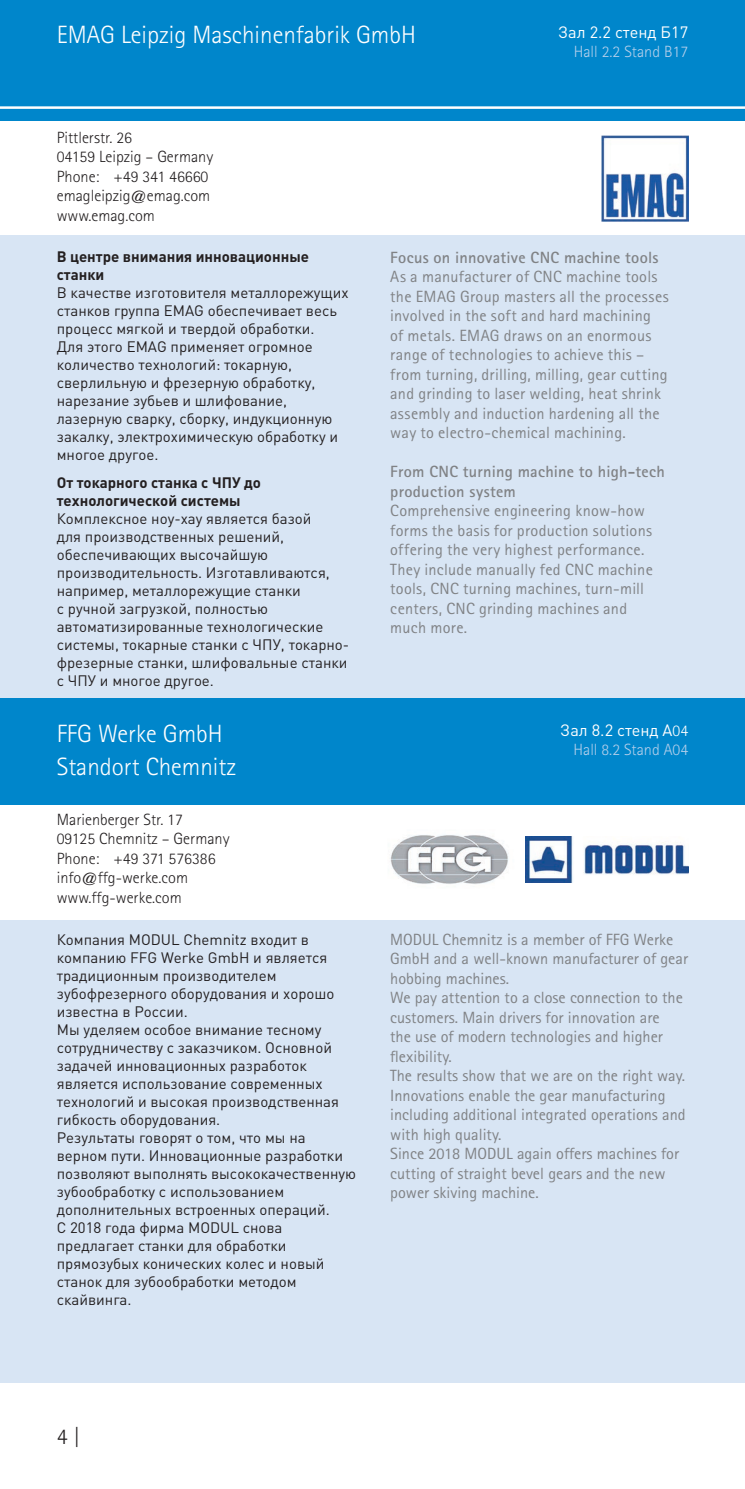
<style>
.page{position:relative;width:745px;height:1489px;background:#fff}
.page>*{position:absolute;margin:0;border:0;box-sizing:border-box;transform-origin:0 0}
.t1{font:300 25px "Rotis Sans Serif";color:#fff}
.t2{font:300 22.5px "Rotis Sans Serif";color:#231f20}
.t3{font:16.25px/19.5px "Rotis Sans Serif";letter-spacing:.005em;color:#808285}
.t4{font:300 16.25px "Rotis Sans Serif";color:#231f20}
.t5{font:700 16.25px/19.5px "Rotis Sans Serif";letter-spacing:.015em;color:#808285}
.t6{font:300 16.25px "Rotis Sans Serif";color:#b4cfeb}
.t7{font:16.25px "DIN Cyr";color:#fff}
.t8{font:15px/18px "DIN Cyr";color:#231f20}
.t9{font:700 15px/18px "DIN Cyr";color:#231f20}
.s1{font-family:"Rotis Sans Serif";font-weight:300}
</style>
<div class="page">
<div style="left:0;top:0;width:744px;height:120px;background:#0086cb"></div>
<hr style="left:0;top:106px;width:744px;height:3px;background:#fff">
<div style="left:0;top:698px;width:744px;height:106px;background:#0086cb"></div>
<div style="left:0;top:235px;width:744px;height:462px;background:#d8e5f4"></div>
<div style="left:0;top:920px;width:744px;height:462px;background:#d8e5f4"></div>
<img style="left:390px;top:835px;width:119px;height:49px">
<img style="left:525px;top:836px;width:162px;height:47px">
<img style="left:601px;top:135px;width:86px;height:87px">
<p class="t1" style="left:57px;top:21px;width:360px">EMAG Leipzig Maschinenfabrik GmbH</p>
<p class="t7" style="left:558px;top:21px;width:131px">Зал 2.2 стенд Б17</p>
<p class="t6" style="left:573px;top:42px;width:116px">Hall 2.2 Stand B17</p>
<p class="t4" style="left:57px;top:128px;width:77px">Pittlerstr. 26</p>
<p class="t4" style="left:57px;top:147px;width:158px">04159 Leipzig – Germany</p>
<p class="t4" style="left:57px;top:167px;width:153px">Phone: +49 341 46660</p>
<p class="t4" style="left:57px;top:186px;width:155px">emagleipzig@emag.com</p>
<p class="t4" style="left:57px;top:206px;width:100px">www.emag.com</p>
<p class="t9" style="left:57px;top:247px;width:253px">В центре внимания инновационные станки</p>
<p class="t8" style="left:57px;top:283px;width:293px">В качестве изготовителя металлорежущих станков группа EMAG обеспечивает весь процесс мягкой и твердой обработки.<br>Для этого EMAG применяет огромное количество технологий: токарную, сверлильную и фрезерную обработку, нарезание зубьев и шлифование, лазерную сварку, сборку, индукционную закалку, электрохимическую обработку и многое другое.</p>
<p class="t9" style="left:57px;top:473px;width:206px">От токарного станка с ЧПУ до технологической системы</p>
<p class="t8" style="left:57px;top:509px;width:294px">Комплексное ноу-хау является базой<br>для производственных решений, обеспечивающих высочайшую производительность. Изготавливаются, например, металлорежущие станки<br>с ручной загрузкой, полностью автоматизированные технологические системы, токарные станки с ЧПУ, токарно&shy;фрезерные станки, шлифовальные станки с ЧПУ и многое другое.</p>
<p class="t1" style="left:57px;top:719px;width:167px">FFG Werke GmbH</p>
<p class="t1" style="left:57px;top:752px;width:181px">Standort Chemnitz</p>
<p class="t4" style="left:57px;top:810px;width:128px">Marienberger Str. 17</p>
<p class="t4" style="left:57px;top:829px;width:174px">09125 Chemnitz – Germany</p>
<p class="t4" style="left:57px;top:849px;width:160px">Phone: +49 371 576386</p>
<p class="t4" style="left:57px;top:868px;width:133px">info@ffg-werke.com</p>
<p class="t4" style="left:57px;top:888px;width:126px">www.ffg-werke.com</p>
<p class="t8" style="left:57px;top:929px;width:279px">Компания MODUL Chemnitz входит в компанию FFG Werke GmbH и является традиционным производителем зубофрезерного оборудования и хорошо известна в России.</p>
<p class="t8" style="left:57px;top:1019px;width:284px">Мы уделяем особое внимание тесному сотрудничеству с заказчиком. Основной задачей инновационных разработок является использование современных технологий и высокая производственная гибкость оборудования.</p>
<p class="t8" style="left:57px;top:1127px;width:301px">Результаты говорят о том, что мы на верном пути. Инновационные разработки позволяют выполнять высококачественную зубообработку с использованием дополнительных встроенных операций.</p>
<p class="t8" style="left:57px;top:1217px;width:269px">С 2018 года фирма MODUL снова предлагает станки для обработки прямозубых конических колес и новый станок для зубообработки методом скайвинга.</p>
<p class="t5" style="left:390px;top:247px;width:270px">Focus on innovative CNC machine tools</p>
<p class="t3" style="left:390px;top:267px;width:280px">As a manufacturer of CNC machine tools the EMAG Group masters all the processes involved in the soft and hard machining<br>of metals. EMAG draws on an enormous range of technologies to achieve this – from turning, drilling, milling, gear cutting and grinding to laser welding, heat shrink assembly and induction hardening all the way to electro-chemical machining.</p>
<p class="t5" style="left:390px;top:462px;width:276px">From CNC turning machine to high-tech production system</p>
<p class="t3" style="left:390px;top:501px;width:256px">Comprehensive engineering know-how</p>
<p class="t3" style="left:390px;top:520px;width:263px">forms the basis for production solutions offering the very highest performance.</p>
<p class="t3" style="left:390px;top:559px;width:264px">They include manually fed CNC machine tools, CNC turning machines, turn-mill centers, CNC grinding machines and</p>
<p class="t3" style="left:390px;top:618px;width:78px">much more.</p>
<p class="t7" style="left:560px;top:719px;width:129px">Зал 8.2 стенд А<span class="s1">04</span></p>
<p class="t6" style="left:573px;top:740px;width:116px">Hall 8.2 Stand A04</p>
<p class="t3" style="left:390px;top:929px;width:299px">MODUL Chemnitz is a member of FFG Werke<br>GmbH and a well-known manufacturer of gear hobbing machines.</p>
<p class="t3" style="left:390px;top:987px;width:294px">We pay attention to a close connection to the customers. Main drivers for innovation are the use of modern technologies and higher flexibility.</p>
<p class="t3" style="left:390px;top:1065px;width:297px">The results show that we are on the right way.<br>Innovations enable the gear manufacturing including additional integrated operations and with high quality.</p>
<p class="t3" style="left:390px;top:1143px;width:290px">Since 2018 MODUL again offers machines for cutting of straight bevel gears and the new power skiving machine.</p>
<h2 class="t2" style="left:57px;top:1423px;width:25px">4 |</h2>
</div>
